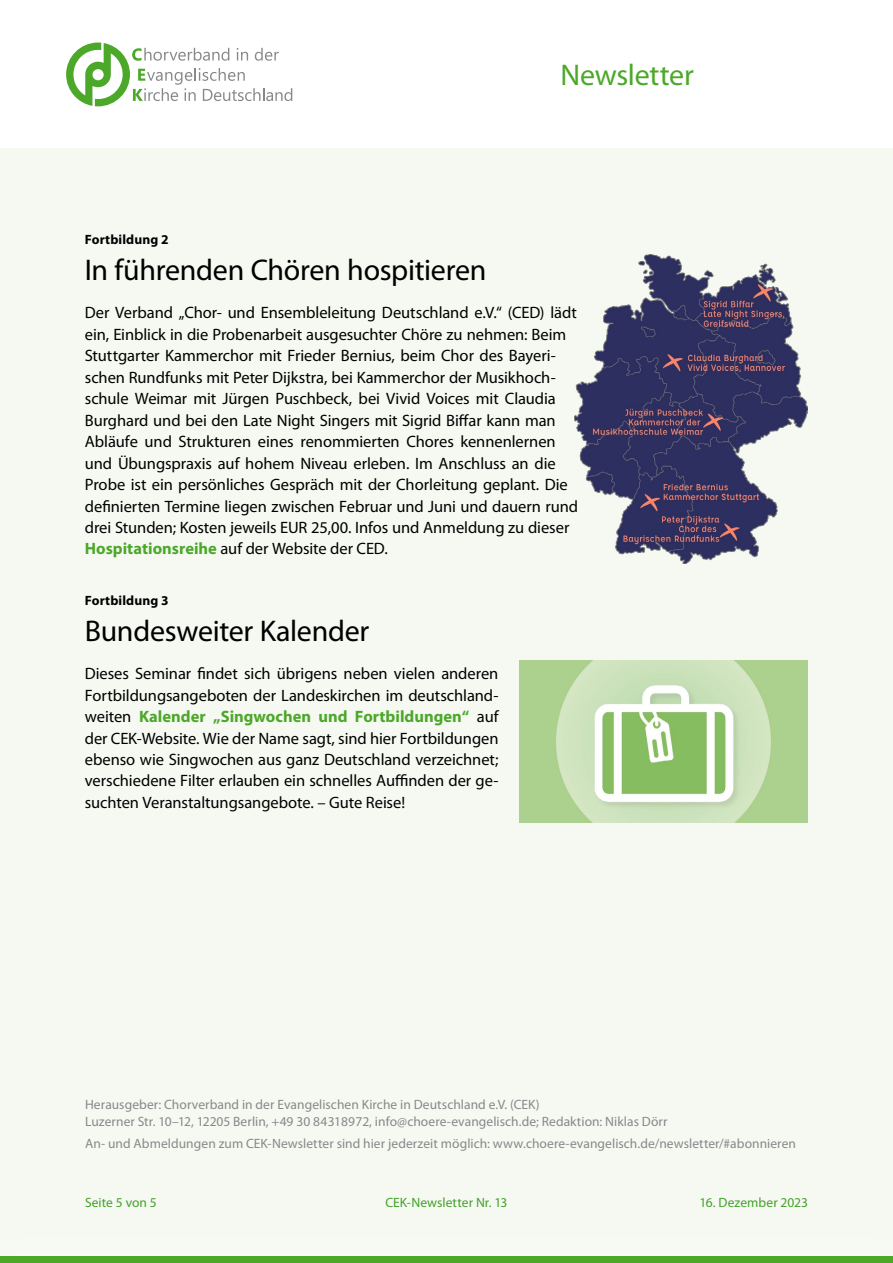
<style>
.page{position:relative;width:893px;height:1263px;background:#fff}
.page>*{position:absolute;margin:0;border:0;box-sizing:border-box;transform-origin:0 0}
.t1{font:30px "Myriad Pro";letter-spacing:-.01em;color:#000}
.t2{font:30px "Myriad Pro";letter-spacing:-.01em;color:#4ba829}
.t3{font:16.5px/21.5px "Myriad Pro";letter-spacing:-.005em;color:#000}
.t4{font:13.5px/16.2px "Myriad Pro";letter-spacing:.005em;color:#87888a}
.t5{font:13.5px "Myriad Pro";letter-spacing:.005em;color:#44a12b}
.t6{font:700 13.5px "Myriad Pro";letter-spacing:.01em;color:#000}
.s1{font-weight:700;color:#4ba829}
</style>
<div class="page">
<svg style="left:66px;top:43px;width:226px;height:63px"></svg>
<div style="left:0;top:149px;width:893px;height:1114px;background:#f6f9f2"></div>
<div style="left:0;top:1256px;width:893px;height:7px;background:#4ba829"></div>
<img style="left:520px;top:660px;width:288px;height:162px">
<img style="left:574px;top:254px;width:234px;height:310px">
<h1 class="t2" style="left:561px;top:56px;width:135px">Newsletter</h1>
<p class="t6" style="left:85px;top:231px;width:85px">Fortbildung 2</p>
<h1 class="t1" style="left:85px;top:251px;width:403px">In führenden Chören hospitieren</h1>
<p class="t3" style="left:85px;top:302px;width:495px">Der Verband „Chor- und Ensembleleitung Deutschland e.V.“ (CED) lädt ein, Einblick in die Probenarbeit ausgesuchter Chöre zu nehmen: Beim Stuttgarter Kammerchor mit Frieder Bernius, beim Chor des Bayeri&shy;schen Rundfunks mit Peter Dijkstra, bei Kammerchor der Musikhoch&shy;schule Weimar mit Jürgen Puschbeck, bei Vivid Voices mit Claudia Burghard und bei den Late Night Singers mit Sigrid Biffar kann man Abläufe und Strukturen eines renommierten Chores kennenlernen und Übungspraxis auf hohem Niveau erleben. Im Anschluss an die Probe ist ein persönliches Gespräch mit der Chorleitung geplant. Die definierten Termine liegen zwischen Februar und Juni und dauern rund drei Stunden; Kosten jeweils EUR 25,00. Infos und Anmeldung zu dieser <span class="s1">Hospitationsreihe</span> auf der Website der CED.</p>
<p class="t6" style="left:85px;top:591px;width:85px">Fortbildung 3</p>
<h1 class="t1" style="left:85px;top:612px;width:286px">Bundesweiter Kalender</h1>
<p class="t3" style="left:85px;top:663px;width:415px;text-align:justify">Dieses Seminar findet sich übrigens neben vielen anderen Fortbildungsangeboten der Landeskirchen im deutschland&shy;weiten <span class="s1">Kalender „Singwochen und Fortbildungen“</span> auf der CEK-Website. Wie der Name sagt, sind hier Fortbildungen ebenso wie Singwochen aus ganz Deutschland verzeichnet; verschiedene Filter erlauben ein schnelles Auffinden der ge&shy;suchten Veranstaltungsangebote. – Gute Reise!</p>
<p class="t4" style="left:85px;top:1096px;width:584px">Herausgeber: Chorverband in der Evangelischen Kirche in Deutschland e.V. (CEK)<br>Luzerner Str. 10–12, 12205 Berlin, +49 30 84318972, info@choere-evangelisch.de; Redaktion: Niklas Dörr</p>
<p class="t4" style="left:85px;top:1135px;width:712px">An- und Abmeldungen zum CEK-Newsletter sind hier jederzeit möglich: www.choere-evangelisch.de/newsletter/#abonnieren</p>
<p class="t5" style="left:85px;top:1194px;width:73px">Seite 5 von 5</p>
<p class="t5" style="left:385px;top:1194px;width:124px">CEK-Newsletter Nr. 13</p>
<p class="t5" style="left:700px;top:1194px;width:110px">16. Dezember 2023</p>
</div>
